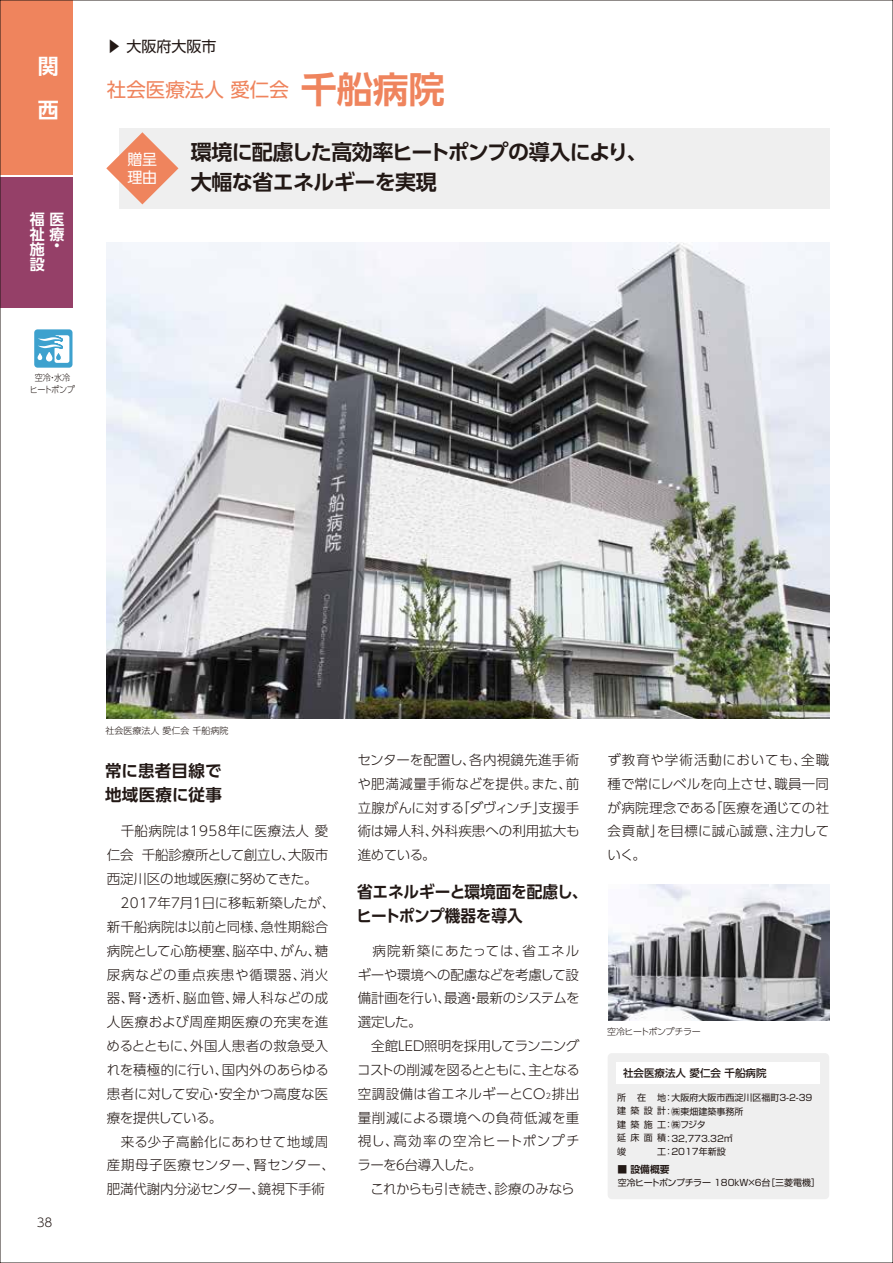
<style>
.page{position:relative;width:893px;height:1263px;background:#fff}
.page>*{position:absolute;margin:0;border:0;box-sizing:border-box;transform-origin:0 0}
.t1{font:700 21px/30px "UD Shin Go Pro De";letter-spacing:-.03em;color:#221815}
.t2{font:700 21px/44px "UD Shin Go Pro De";color:#fff}
.t3{font:19.5px "UD Shin Go Pro";color:#ef845d}
.t4{font:700 16.5px/24px "UD Shin Go Pro De";color:#221815;scale:.95 1}
.t5{font:700 16.5px/24px "UD Shin Go Pro De";color:#221815}
.t6{font:15px "UD Shin Go Pro";color:#221815}
.t7{font:700 15px/15px "UD Shin Go Pro De";color:#fff}
.t8{font:15px/18px "UD Shin Go Pro";color:#fff}
.t9{font:300 13.5px/23.9px "UD Shin Go Pro";color:#221815}
.t10{font:300 13.5px "UD Shin Go Pro";letter-spacing:-.02em;color:#221815}
.t11{font:300 12px "UD Shin Go Pro";color:#221815}
.t12{font:500 10.5px "UD Shin Go Pro";color:#221815}
.t13{font:700 9.75px "UD Shin Go Pro De";color:#221815}
.t14{font:9px/13.5px "Shin Go Pro";color:#221815;text-align:justify}
.t15{font:300 9px "UD Shin Go Pro";color:#221815}
.t16{font:300 9px "UD Shin Go Pro";letter-spacing:-.045em;color:#221815}
.t17{font:300 9px/12px "UD Shin Go Pro";letter-spacing:-.045em;color:#221815;text-align:center;scale:.9 1}
.s1{font-family:"UD Shin Go Pro De";font-weight:700;font-size:36px}
.s2{font-size:7.8px}
</style>
<div class="page">
<div style="left:119px;top:128px;width:710px;height:80px;background:#efefef"></div>
<div style="left:0;top:0;width:73px;height:175px;background:#ef845d"></div>
<div style="left:0;top:177px;width:73px;height:130px;background:#954068"></div>
<div style="left:608px;top:1053px;width:221px;height:146px;background:#efefef;border-radius:4px"></div>
<div style="left:616px;top:1062px;width:204px;height:22px;background:#fff"></div>
<img style="left:106px;top:243px;width:723px;height:476px">
<svg style="left:106px;top:132px;width:72px;height:72px"></svg>
<img style="left:608px;top:884px;width:221px;height:137px">
<div style="left:34px;top:329px;width:39px;height:39px;background:#3da1ce;border-radius:3px"></div>
<div style="left:55px;top:335px;width:14px;height:28px;background:#fff;border-radius:2px"></div>
<svg style="left:34px;top:334px;width:39px;height:19px"></svg>
<svg style="left:37px;top:352px;width:6px;height:9px"></svg>
<div style="left:36px;top:351px;width:8px;height:10px;border:1px solid #3da1ce;border-radius:3px"></div>
<svg style="left:55px;top:352px;width:7px;height:9px"></svg>
<div style="left:55px;top:351px;width:7px;height:10px;border:1px solid #fff;border-radius:3px"></div>
<svg style="left:45px;top:350px;width:8px;height:12px"></svg>
<div style="left:44px;top:349px;width:10px;height:14px;border:2px solid #3da1ce;border-radius:4px"></div>
<h1 class="t2" style="left:38px;top:43px;width:22px">関西</h1>
<p class="t7" style="left:30px;top:212px;width:36px">福医祉療施<br>設</p>
<p class="t7" style="left:49px;top:238px;width:11px">・</p>
<p class="t6" style="left:107px;top:34px;width:111px">▶ 大阪府大阪市</p>
<h2 class="t3" style="left:107px;top:73px;width:339px">社会医療法人 愛仁会 <span class="s1">千船病院</span></h2>
<p class="t8" style="left:127px;top:150px;width:31px">贈呈理由</p>
<h1 class="t1" style="left:191px;top:137px;width:458px">環境に配慮した高効率ヒートポンプの導入により、大幅な省エネルギーを実現</h1>
<p class="t17" style="left:30px;top:371px;width:52px">空冷・水冷ヒートポンプ</p>
<p class="t11" style="left:37px;top:1213px;width:17px">38</p>
<p class="t15" style="left:105px;top:723px;width:124px">社会医療法人 愛仁会 千船病院</p>
<p class="t5" style="left:105px;top:758px;width:118px">常に患者目線で地域医療に従事</p>
<p class="t9" style="left:107px;top:819px;width:230px">　千船病院は1958年に医療法人 愛仁会 千船診療所として創立し、大阪市西淀川区の地域医療に努めてきた。　2017年７月１日に移転新築したが、新千船病院は以前と同様、急性期総合病院として心筋梗塞、脳卒中、がん、糖尿病などの重点疾患や循環器、消火器、腎・透析、脳血管、婦人科などの成人医療および周産期医療の充実を進めるとともに、外国人患者の救急受入れを積極的に行い、国内外のあらゆる患者に対して安心・安全かつ高度な医療を提供している。<br>　来る少子高齢化にあわせて地域周産期母子医療センター、腎センター、肥満代謝内分泌センター、鏡視下手術</p>
<p class="t9" style="left:357px;top:747px;width:224px;text-align:justify">センターを配置し、各内視鏡先進手術や肥満減量手術などを提供。また、前立腺がんに対する「ダヴィンチ」支援手術は婦人科、外科疾患への利用拡大も進めている。</p>
<p class="t4" style="left:356px;top:879px;width:245px">省エネルギーと環境面を配慮し、ヒートポンプ機器を導入</p>
<p class="t9" style="left:357px;top:938px;width:224px">　病院新築にあたっては、省エネルギーや環境への配慮などを考慮して設備計画を行い、最適・最新のシステムを選定した。<br>　全館LED照明を採用してランニングコストの削減を図るとともに、主となる空調設備は省エネルギーとCO<span class="s2">2</span>排出量削減による環境への負荷低減を重視し、高効率の空冷ヒートポンプチラーを６台導入した。</p>
<p class="t10" style="left:370px;top:1178px;width:206px">これからも引き続き、診療のみなら</p>
<p class="t9" style="left:607px;top:747px;width:224px;text-align:justify">ず教育や学術活動においても、全職種で常にレベルを向上させ、職員一同が病院理念である「医療を通じての社会貢献」を目標に誠心誠意、注力していく。</p>
<p class="t16" style="left:607px;top:1024px;width:95px">空冷ヒートポンプチラー</p>
<p class="t12" style="left:623px;top:1065px;width:145px">社会医療法人 愛仁会 千船病院</p>
<p class="t14" style="left:617px;top:1090px;width:50px">所在地建築設計建築施工延床面積竣</p>
<p class="t14" style="left:664px;top:1090px;width:10px">：：：：：</p>
<p class="t14" style="left:671px;top:1090px;width:142px;text-align:left">大阪府大阪市西淀川区福町3-2-39㈱東畑建築事務所<br>㈱フジタ<br>32,773.32㎡<br>2017年新設</p>
<p class="t14" style="left:657px;top:1144px;width:10px">工</p>
<p class="t13" style="left:618px;top:1161px;width:53px">■ 設備概要</p>
<p class="t14" style="left:618px;top:1175px;width:204px">空冷ヒートポンプチラー 180kW×6台［三菱電機］</p>
</div>
